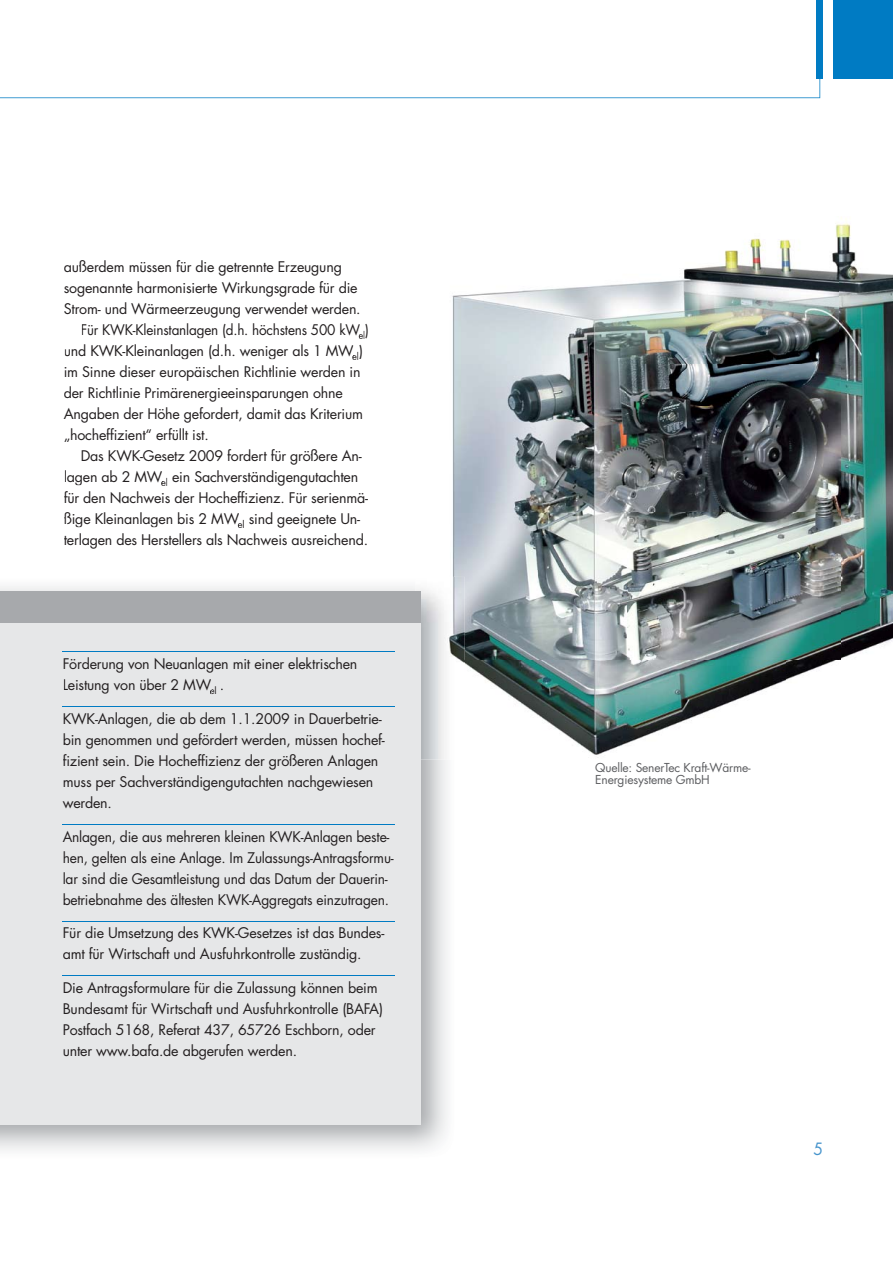
<style>
.page{position:relative;width:893px;height:1263px;background:#fff}
.page>*{position:absolute;margin:0;border:0;box-sizing:border-box;transform-origin:0 0}
.t1{font:16.5px "Futura";color:#4694cc;scale:.95 1}
.t2{font:14.25px/21px "Futura";letter-spacing:-.015em;color:#231f20}
.t3{font:14.25px "Futura";letter-spacing:-.015em;color:#231f20;scale:.95 1}
.t4{font:12px/12px "Futura";letter-spacing:-.015em;color:#5c5d60}
</style>
<div class="page">
<img style="left:452px;top:224px;width:388px;height:437px">
<img style="left:840px;top:217px;width:53px;height:443px">
<img style="left:465px;top:661px;width:370px;height:94px">
<img style="left:416px;top:577px;width:49px;height:182px">
<div style="left:0;top:591px;width:421px;height:534px;background:#e6e7e8"></div>
<div style="left:0;top:591px;width:421px;height:32px;background:#a7a9ac"></div>
<hr style="left:63px;top:651px;width:332px;height:1px;background:#007bc3">
<hr style="left:63px;top:706px;width:332px;height:1px;background:#007bc3">
<hr style="left:63px;top:824px;width:332px;height:1px;background:#007bc3">
<hr style="left:63px;top:921px;width:332px;height:1px;background:#007bc3">
<hr style="left:63px;top:975px;width:332px;height:1px;background:#007bc3">
<div style="left:834px;top:0;width:59px;height:79px;background:#007bc3"></div>
<svg style="left:0;top:79px;width:820px;height:19px"></svg>
<div style="left:816px;top:0;width:7px;height:79px;background:#007bc3"></div>
<p class="t2" style="left:64px;top:256px;width:280px">außerdem müssen für die getrennte Erzeugung</p>
<p class="t2" style="left:64px;top:277px;width:295px">sogenannte harmonisierte Wirkungsgrade für die</p>
<p class="t2" style="left:64px;top:298px;width:298px">Strom- und Wärmeerzeugung verwendet werden.</p>
<p class="t3" style="left:81px;top:320px;width:305px">Für KWK-Kleinstanlagen (d.h. höchstens 500 kW<sub>el</sub>)</p>
<p class="t2" style="left:64px;top:340px;width:301px">und KWK-Kleinanlagen (d.h. weniger als 1 MW<sub>el</sub>)</p>
<p class="t2" style="left:64px;top:361px;width:298px">im Sinne dieser europäischen Richtlinie werden in</p>
<p class="t2" style="left:64px;top:382px;width:281px">der Richtlinie Primärenergieeinsparungen ohne</p>
<p class="t2" style="left:64px;top:403px;width:301px">Angaben der Höhe gefordert, damit das Kriterium</p>
<p class="t2" style="left:64px;top:424px;width:147px">„hocheffizient“ erfüllt ist.</p>
<p class="t2" style="left:81px;top:445px;width:282px">Das KWK-Gesetz 2009 fordert für größere An-</p>
<p class="t2" style="left:64px;top:466px;width:296px">lagen ab 2 MW<sub>el</sub> ein Sachverständigengutachten</p>
<p class="t2" style="left:64px;top:487px;width:306px">für den Nachweis der Hocheffizienz. Für serienmä-</p>
<p class="t2" style="left:64px;top:508px;width:298px">ßige Kleinanlagen bis 2 MW<sub>el</sub> sind geeignete Un-</p>
<p class="t2" style="left:64px;top:529px;width:306px">terlagen des Herstellers als Nachweis ausreichend.</p>
<p class="t2" style="left:63px;top:654px;width:296px">Förderung von Neuanlagen mit einer elektrischen<br>Leistung von über 2 MW<sub>el</sub> .</p>
<p class="t2" style="left:63px;top:708px;width:324px">KWK-Anlagen, die ab dem 1.1.2009 in Dauerbetrie&shy;bin genommen und gefördert werden, müssen hochef&shy;fizient sein. Die Hocheffizienz der größeren Anlagen muss per Sachverständigengutachten nachgewiesen werden.</p>
<p class="t2" style="left:63px;top:826px;width:332px">Anlagen, die aus mehreren kleinen KWK-Anlagen beste&shy;hen, gelten als eine Anlage. Im Zulassungs-Antragsformu&shy;lar sind die Gesamtleistung und das Datum der Dauerin&shy;betriebnahme des ältesten KWK-Aggregats einzutragen.</p>
<p class="t2" style="left:63px;top:923px;width:323px">Für die Umsetzung des KWK-Gesetzes ist das Bundes&shy;amt für Wirtschaft und Ausfuhrkontrolle zuständig.</p>
<p class="t2" style="left:63px;top:978px;width:322px">Die Antragsformulare für die Zulassung können beim Bundesamt für Wirtschaft und Ausfuhrkontrolle (BAFA)<br>Postfach 5168, Referat 437, 65726 Eschborn, oder unter www.bafa.de abgerufen werden.</p>
<p class="t4" style="left:595px;top:762px;width:157px">Quelle: SenerTec Kraft-Wärme-<br>Energiesysteme GmbH</p>
<p class="t1" style="left:814px;top:1139px;width:12px">5</p>
</div>
